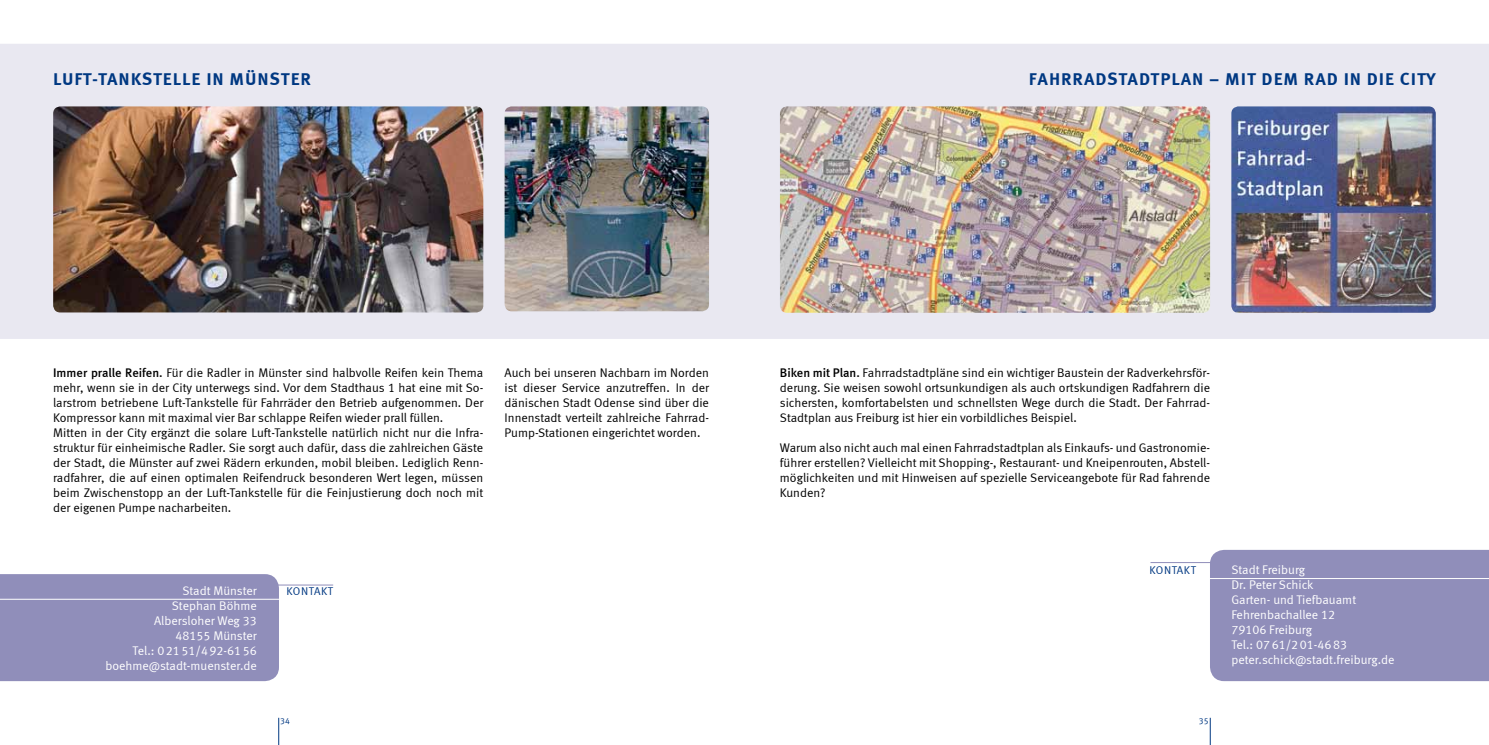
<style>
.page{position:relative;width:1489px;height:745px;background:#fff}
.page>*{position:absolute;margin:0;border:0;box-sizing:border-box;transform-origin:0 0}
.t1{font:700 17.5px "Meta Correspondence";letter-spacing:.05em;color:#003882}
.t2{font:12.5px/15px "Meta Correspondence";color:#000;text-align:justify}
.t3{font:12.5px/15px "Meta Correspondence";color:#fff}
.t4{font:11.25px "Meta Correspondence";letter-spacing:.03em;color:#003882}
.t5{font:8.75px "Meta Correspondence";color:#003882}
.s1{font-family:"Meta";font-weight:500}
</style>
<div class="page">
<div style="left:0;top:44px;width:1488px;height:294px;background:#e9e8f1"></div>
<div style="left:1210px;top:549px;width:278px;height:131px;background:#908eba"></div>
<hr style="left:1207px;top:578px;width:281px;height:1px;background:#fff">
<hr style="left:1150px;top:562px;width:73px;height:1px;background:#908eba">
<img style="left:780px;top:106px;width:429px;height:206px">
<img style="left:1231px;top:106px;width:204px;height:206px">
<img style="left:53px;top:106px;width:430px;height:206px">
<img style="left:504px;top:106px;width:205px;height:205px">
<svg style="left:278px;top:717px;width:1px;height:27px"></svg>
<svg style="left:1209px;top:717px;width:1px;height:27px"></svg>
<div style="left:0;top:574px;width:279px;height:106px;background:#908eba"></div>
<hr style="left:0;top:598px;width:281px;height:1px;background:#fff">
<hr style="left:275px;top:584px;width:58px;height:1px;background:#908eba">
<h1 class="t1" style="left:53px;top:68px;width:11px">LUFT</h1>
<h1 class="t1" style="left:92px;top:68px;width:17px">-TAN</h1>
<h1 class="t1" style="left:131px;top:68px;width:139px">KSTELLE IN MÜNST</h1>
<h1 class="t1" style="left:291px;top:68px;width:18px">ER</h1>
<h1 class="t1" style="left:1028px;top:68px;width:21px">FAHRRADSTADT</h1>
<h1 class="t1" style="left:1160px;top:68px;width:22px">PLAN</h1>
<h1 class="t1" style="left:1209px;top:68px;width:211px">– MIT DEM RAD IN DIE CITY</h1>
<p class="t2" style="left:53px;top:365px;width:432px;text-align:left"><span class="s1">Immer pralle Reifen.</span> Für die Radler in Münster sind halbvolle Reifen kein Thema mehr, wenn sie in der City unterwegs sind. Vor dem Stadthaus 1 hat eine mit So&shy;larstrom betriebene Luft-Tankstelle für Fahrräder den Betrieb aufgenommen. Der Kompressor kann mit maximal vier Bar schlappe Reifen wieder prall füllen.<br>Mitten in der City ergänzt die solare Luft-Tankstelle natürlich nicht nur die Infra&shy;struktur für einheimische Radler. Sie sorgt auch dafür, dass die zahlreichen Gäste der Stadt, die Münster auf zwei Rädern erkunden, mobil bleiben. Lediglich Renn&shy;radfahrer, die auf einen optimalen Reifendruck besonderen Wert legen, müssen beim Zwischenstopp an der Luft-Tankstelle für die Feinjustierung doch noch mit der eigenen Pumpe nacharbeiten.</p>
<p class="t2" style="left:504px;top:365px;width:206px">Auch bei unseren Nachbarn im Norden ist dieser Service anzutreffen. In der dänischen Stadt Odense sind über die Innenstadt verteilt zahlreiche Fahrrad-Pump-Stationen eingerichtet worden.</p>
<p class="t3" style="left:105px;top:582px;width:153px;text-align:right">Stadt Münster<br>Stephan Böhme<br>Albersloher Weg 33<br>48155 Münster<br>Tel.: 02151/492-6156 boehme@stadt-muenster.de</p>
<p class="t4" style="left:286px;top:584px;width:48px">kontakt</p>
<p class="t2" style="left:780px;top:365px;width:431px"><span class="s1">Biken mit Plan.</span> Fahrradstadtpläne sind ein wichtiger Baustein der Radverkehrsför&shy;derung. Sie weisen sowohl ortsunkundigen als auch ortskundigen Radfahrern die sichersten, komfortabelsten und schnellsten Wege durch die Stadt. Der Fahrrad-Stadtplan aus Freiburg ist hier ein vorbildliches Beispiel.</p>
<p class="t2" style="left:780px;top:440px;width:431px">Warum also nicht auch mal einen Fahrradstadtplan als Einkaufs- und Gastronomie&shy;führer erstellen? Vielleicht mit Shopping-, Restaurant- und Kneipenrouten, Abstell&shy;möglichkeiten und mit H inweisen auf spezielle Serviceangebote für Rad fahrende Kunden?</p>
<p class="t4" style="left:1149px;top:563px;width:48px">kontakt</p>
<p class="t3" style="left:1231px;top:561px;width:164px">Stadt Freiburg<br>Dr. Peter Schick<br>Garten- und Tiefbauamt<br>Fehrenbachallee 12<br>79106 Freiburg<br>Tel.: 0761/201-4683 peter.schick@stadt.freiburg.de</p>
<p class="t5" style="left:280px;top:715px;width:11px">34</p>
<p class="t5" style="left:1198px;top:715px;width:11px">35</p>
</div>
